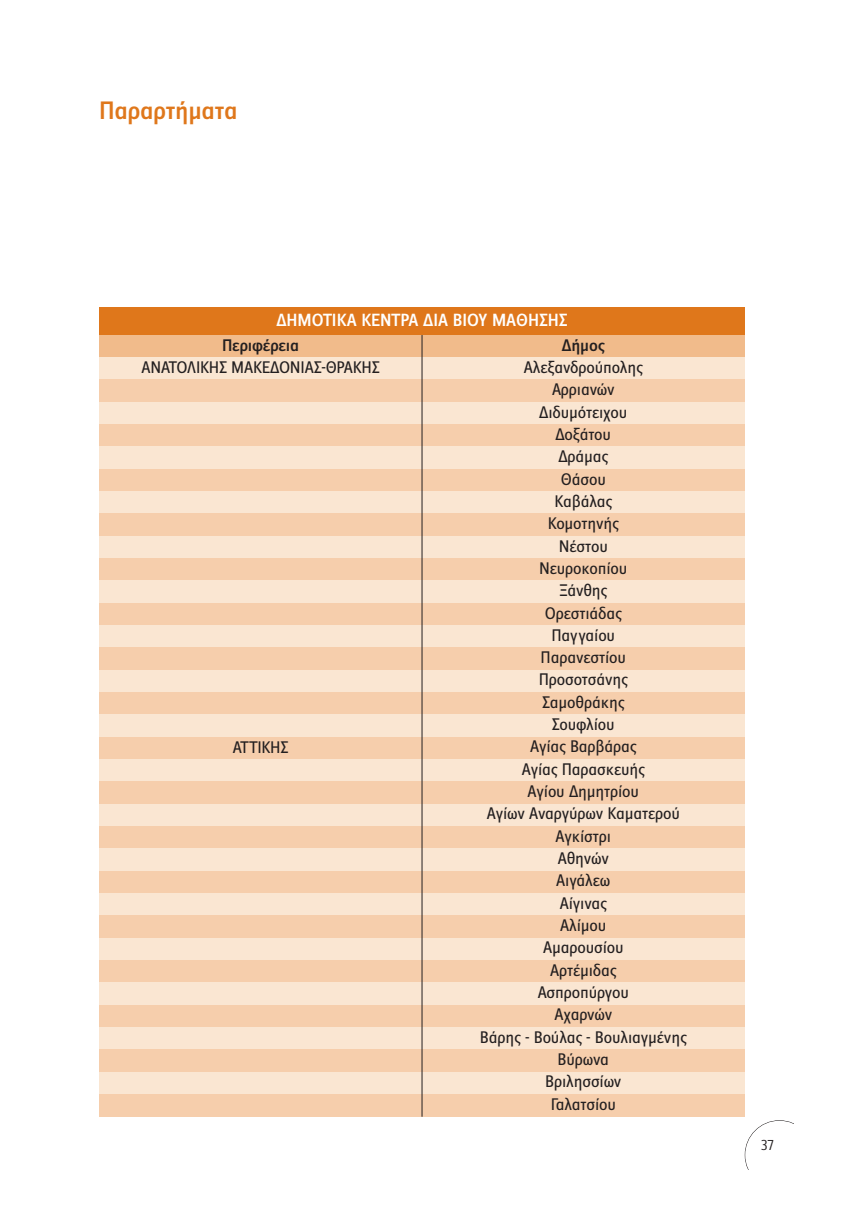
<style>
.page{position:relative;width:844px;height:1216px;background:#fff}
.page>*{position:absolute;margin:0;border:0;box-sizing:border-box;transform-origin:0 0}
.t1{font:500 26.25px "Zine Sans Dis GR";letter-spacing:-.01em;color:#df771b}
.t2{font:500 18.38px "Zine Sans Dis GR";color:#fff}
.t3{font:17.5px/22.4px "Zine Sans Dis GR";letter-spacing:-.01em;color:#231f20;text-align:center}
.t4{font:500 17.5px "Zine Sans Dis GR";letter-spacing:-.01em;color:#231f20}
.t5{font:300 15.75px "Zine Sans Dis GR";color:#231f20}
</style>
<div class="page">
<div style="left:99px;top:335px;width:645px;height:22px;background:#f1bb8b"></div>
<div style="left:99px;top:308px;width:645px;height:27px;background:#df771b"></div>
<div style="left:99px;top:357px;width:645px;height:22px;background:#fae6d2"></div>
<div style="left:99px;top:379px;width:645px;height:23px;background:#f6ceac"></div>
<div style="left:99px;top:402px;width:645px;height:22px;background:#fae6d2"></div>
<div style="left:99px;top:424px;width:645px;height:22px;background:#f6ceac"></div>
<div style="left:99px;top:446px;width:645px;height:23px;background:#fae6d2"></div>
<div style="left:99px;top:469px;width:645px;height:22px;background:#f6ceac"></div>
<div style="left:99px;top:491px;width:645px;height:22px;background:#fae6d2"></div>
<div style="left:99px;top:513px;width:645px;height:23px;background:#f6ceac"></div>
<div style="left:99px;top:536px;width:645px;height:22px;background:#fae6d2"></div>
<div style="left:99px;top:558px;width:645px;height:22px;background:#f6ceac"></div>
<div style="left:99px;top:580px;width:645px;height:23px;background:#fae6d2"></div>
<div style="left:99px;top:603px;width:645px;height:22px;background:#f6ceac"></div>
<div style="left:99px;top:625px;width:645px;height:22px;background:#fae6d2"></div>
<div style="left:99px;top:647px;width:645px;height:23px;background:#f6ceac"></div>
<div style="left:99px;top:670px;width:645px;height:22px;background:#fae6d2"></div>
<div style="left:99px;top:692px;width:645px;height:22px;background:#f6ceac"></div>
<div style="left:99px;top:714px;width:645px;height:23px;background:#fae6d2"></div>
<div style="left:99px;top:737px;width:645px;height:22px;background:#f6ceac"></div>
<div style="left:99px;top:759px;width:645px;height:22px;background:#fae6d2"></div>
<div style="left:99px;top:781px;width:645px;height:23px;background:#f6ceac"></div>
<div style="left:99px;top:804px;width:645px;height:22px;background:#fae6d2"></div>
<div style="left:99px;top:826px;width:645px;height:22px;background:#f6ceac"></div>
<div style="left:99px;top:848px;width:645px;height:23px;background:#fae6d2"></div>
<div style="left:99px;top:871px;width:645px;height:22px;background:#f6ceac"></div>
<div style="left:99px;top:893px;width:645px;height:22px;background:#fae6d2"></div>
<div style="left:99px;top:915px;width:645px;height:23px;background:#f6ceac"></div>
<div style="left:99px;top:938px;width:645px;height:22px;background:#fae6d2"></div>
<div style="left:99px;top:960px;width:645px;height:22px;background:#f6ceac"></div>
<div style="left:99px;top:982px;width:645px;height:23px;background:#fae6d2"></div>
<div style="left:99px;top:1005px;width:645px;height:22px;background:#f6ceac"></div>
<div style="left:99px;top:1027px;width:645px;height:22px;background:#fae6d2"></div>
<div style="left:99px;top:1049px;width:645px;height:22px;background:#f6ceac"></div>
<div style="left:99px;top:1071px;width:645px;height:23px;background:#fae6d2"></div>
<div style="left:99px;top:1094px;width:645px;height:22px;background:#f6ceac"></div>
<hr style="left:421px;top:335px;width:1px;height:781px;background:#231f20">
<h1 class="t1" style="left:99px;top:98px;width:140px">Παραρτήματα</h1>
<p class="t2" style="left:276px;top:312px;width:293px">ΔΗΜΟΤΙΚΑ ΚΕΝΤΡΑ ΔΙΑ ΒΙΟΥ ΜΑΘΗΣΗΣ</p>
<p class="t4" style="left:222px;top:336px;width:79px">Περιφέρεια</p>
<p class="t3" style="left:141px;top:357px;width:240px">ΑΝΑΤΟΛΙΚΗΣ ΜΑΚΕΔΟΝΙΑΣ-ΘΡΑΚΗΣ</p>
<p class="t3" style="left:233px;top:737px;width:57px">ΑΤΤΙΚΗΣ</p>
<p class="t4" style="left:562px;top:336px;width:44px">Δήμος</p>
<p class="t3" style="left:480px;top:357px;width:208px">Αλεξανδρούπολης<br>Αρριανών<br>Διδυμότειχου<br>Δοξάτου<br>Δράμας<br>Θάσου<br>Καβάλας<br>Κομοτηνής<br>Νέστου<br>Νευροκοπίου<br>Ξάνθης<br>Ορεστιάδας<br>Παγγαίου<br>Παρανεστίου<br>Προσοτσάνης<br>Σαμοθράκης<br>Σουφλίου<br>Αγίας Βαρβάρας<br>Αγίας Παρασκευής<br>Αγίου Δημητρίου<br>Αγίων Αναργύρων Καματερού<br>Αγκίστρι<br>Αθηνών<br>Αιγάλεω<br>Αίγινας<br>Αλίμου<br>Αμαρουσίου<br>Αρτέμιδας<br>Ασπροπύργου<br>Αχαρνών<br>Βάρης - Βούλας - Βουλιαγμένης<br>Βύρωνα<br>Βριλησσίων<br>Γαλατσίου</p>
<p class="t5" style="left:760px;top:1137px;width:14px">37</p>
</div>
